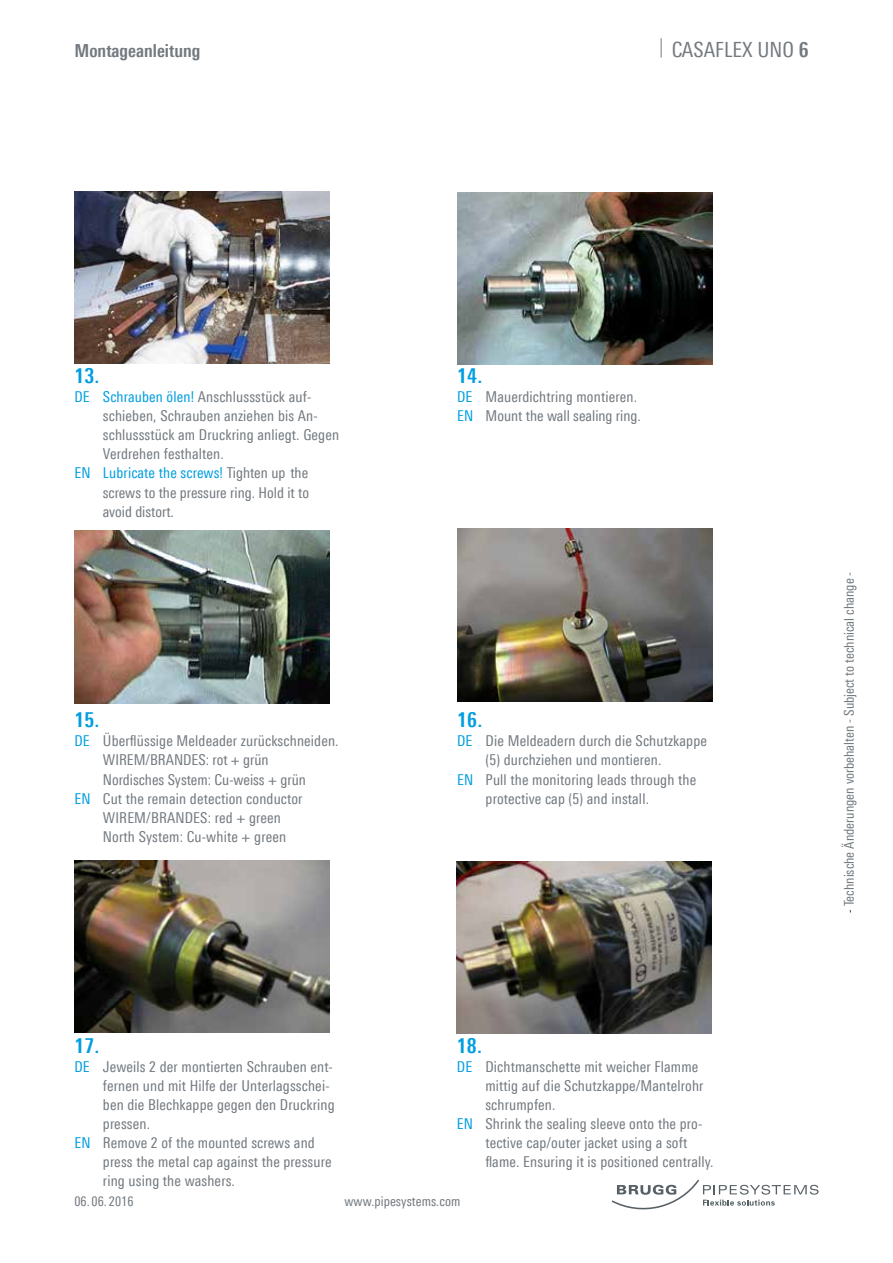
<style>
.page{position:relative;width:893px;height:1263px;background:#fff}
.page>*{position:absolute;margin:0;border:0;box-sizing:border-box;transform-origin:0 0}
.t1{font:700 21px "Linotype Univers 620 Cn";letter-spacing:.01em;color:#009ee0}
.t2{font:21px "Linotype Univers 420 Cn";color:#72797f}
.t3{font:700 18px "Linotype Univers 620 Cn";color:#72797f}
.t4{font:15px/19.2px "Linotype Univers 420 Cn";letter-spacing:.01em;color:#72797f}
.t5{font:15px "Linotype Univers 420 Cn";letter-spacing:.01em;color:#009ee0}
.t6{font:13.5px "Linotype Univers 420 Cn";color:#72797f}
.s1{font-family:"Linotype Univers 620 Cn";font-weight:700}
.s2{color:#009ee0}
.s3{color:#72797f}
.s4{font-size:12px;color:#000}
</style>
<div class="page">
<svg style="left:612px;top:1179px;width:207px;height:30px"></svg>
<svg style="left:661px;top:38px;width:1px;height:19px"></svg>
<img style="left:457px;top:192px;width:255px;height:173px">
<img style="left:74px;top:531px;width:256px;height:172px">
<img style="left:457px;top:529px;width:255px;height:172px">
<img style="left:74px;top:861px;width:256px;height:172px">
<img style="left:457px;top:861px;width:255px;height:172px">
<img style="left:74px;top:191px;width:256px;height:172px">
<p class="t3" style="left:74px;top:40px;width:128px">Montageanleitung</p>
<h1 class="t2" style="left:672px;top:38px;width:138px">CASAFLEX UNO <span class="s1">6</span></h1>
<h1 class="t1" style="left:74px;top:363px;width:27px">13.</h1>
<p class="t4" style="left:74px;top:387px;width:238px"><span class="s2">DE Schrauben ölen!</span> Anschlussstück auf-</p>
<p class="t4" style="left:103px;top:406px;width:216px">schieben, Schrauben anziehen bis An-</p>
<p class="t4" style="left:103px;top:425px;width:238px">schlussstück am Druckring anliegt. Gegen</p>
<p class="t4" style="left:103px;top:444px;width:123px">Verdrehen festhalten.</p>
<p class="t5" style="left:74px;top:464px;width:235px">EN Lubricate the screws! <span class="s3">Tighten up the</span></p>
<p class="t4" style="left:103px;top:482px;width:208px">screws to the pressure ring. Hold it to</p>
<p class="t4" style="left:103px;top:502px;width:73px">avoid distort.</p>
<h1 class="t1" style="left:74px;top:707px;width:27px">15.</h1>
<p class="t4" style="left:74px;top:731px;width:266px"><span class="s2">DE</span> Überflüssige Meldeader zurückschneiden.</p>
<p class="t4" style="left:103px;top:750px;width:167px">WIREM/BRANDES: rot + grün</p>
<p class="t4" style="left:103px;top:769px;width:204px">Nordisches System: Cu-weiss + grün</p>
<p class="t4" style="left:74px;top:789px;width:230px"><span class="s2">EN</span> Cut the remain detection conductor</p>
<p class="t4" style="left:103px;top:808px;width:179px">WIREM/BRANDES: red + green</p>
<p class="t4" style="left:103px;top:827px;width:185px">North System: Cu-white + green</p>
<h1 class="t1" style="left:74px;top:1032px;width:27px">17.</h1>
<p class="t4" style="left:74px;top:1056px;width:260px"><span class="s2">DE</span> Jeweils 2 der montierten Schrauben ent-</p>
<p class="t4" style="left:103px;top:1076px;width:228px">fernen und mit Hilfe der Unterlagsschei-</p>
<p class="t4" style="left:103px;top:1095px;width:233px">ben die Blechkappe gegen den Druckring</p>
<p class="t4" style="left:103px;top:1114px;width:49px">pressen.</p>
<p class="t4" style="left:74px;top:1133px;width:242px"><span class="s2">EN</span> Remove 2 of the mounted screws and</p>
<p class="t4" style="left:103px;top:1152px;width:230px">press the metal cap against the pressure</p>
<p class="t4" style="left:103px;top:1171px;width:134px">ring using the washers.</p>
<h1 class="t1" style="left:457px;top:363px;width:27px">14.</h1>
<p class="t4" style="left:457px;top:387px;width:185px"><span class="s2">DE</span> Mauerdichtring montieren.<br><span class="s2">EN</span> Mount the wall sealing ring.</p>
<h1 class="t1" style="left:457px;top:707px;width:27px">16.</h1>
<p class="t4" style="left:457px;top:731px;width:251px"><span class="s2">DE</span> Die Meldeadern durch die Schutzkappe</p>
<p class="t4" style="left:486px;top:750px;width:177px">(5) durchziehen und montieren.</p>
<p class="t4" style="left:457px;top:769px;width:241px"><span class="s2">EN</span> Pull the monitoring leads through the</p>
<p class="t4" style="left:486px;top:789px;width:165px">protective cap (5) and install.</p>
<h1 class="t1" style="left:457px;top:1032px;width:27px">18.</h1>
<p class="t4" style="left:457px;top:1056px;width:243px"><span class="s2">DE</span> Dichtmanschette mit weicher Flamme</p>
<p class="t4" style="left:485px;top:1076px;width:220px">mittig auf die Schutzkappe/Mantelrohr</p>
<p class="t4" style="left:485px;top:1095px;width:72px">schrumpfen.</p>
<p class="t4" style="left:457px;top:1114px;width:247px"><span class="s2">EN</span> Shrink the sealing sleeve onto the pro-</p>
<p class="t4" style="left:485px;top:1133px;width:203px">tective cap/outer jacket using a soft</p>
<p class="t4" style="left:485px;top:1152px;width:230px">flame. Ensuring it is positioned centrally.</p>
<p class="t6" style="left:74px;top:1193px;width:61px">06. 06. 2016</p>
<p class="t6" style="left:344px;top:1193px;width:117px">www.pipesystems.com</p>
<p class="t6" style="left:841px;top:912px;width:342px;rotate:-90deg"><span class="s4">-</span> Technische Änderungen vorbehalten - Subject to technical change -</p>
</div>
